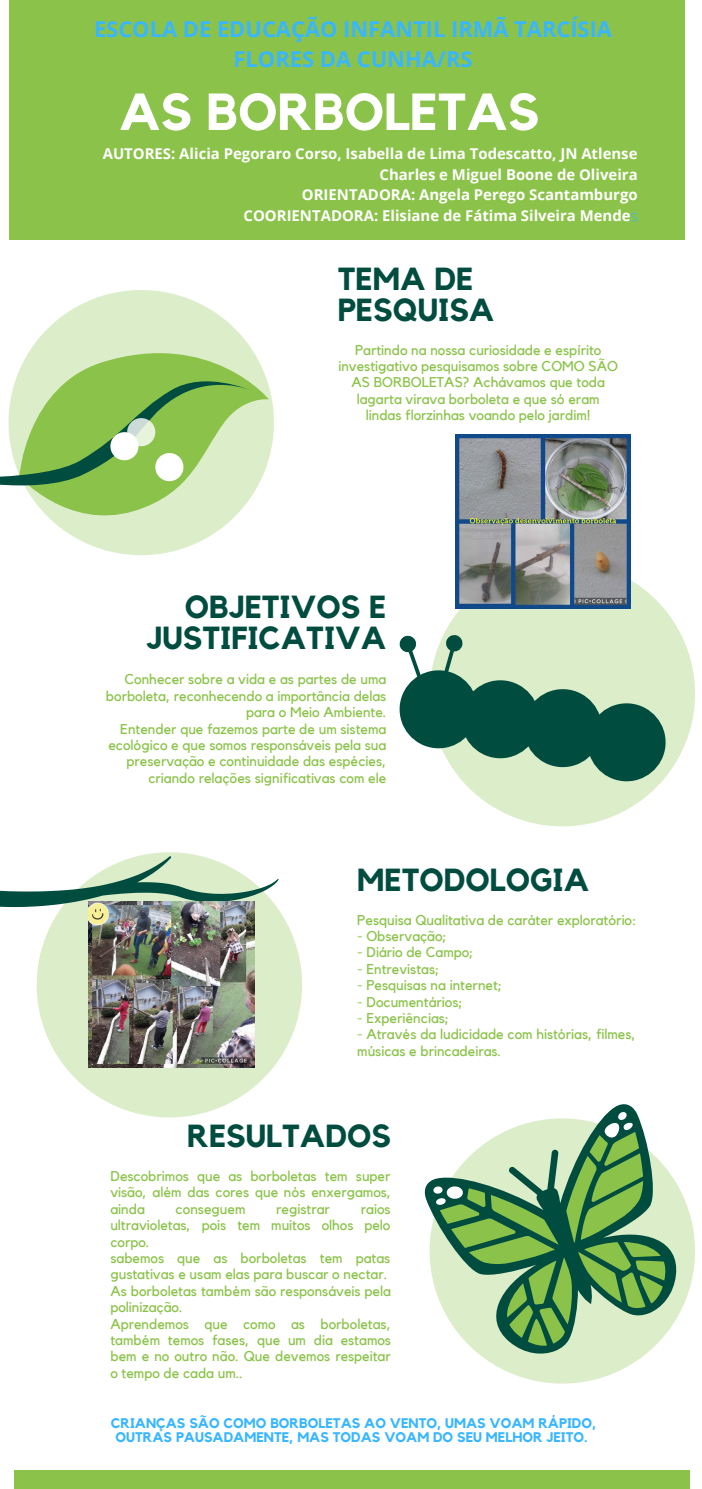
<style>
.page{position:relative;width:702px;height:1489px;background:#fff}
.page>*{position:absolute;margin:0;border:0;box-sizing:border-box;transform-origin:0 0}
.t1{font:700 51.5px "Kollektif";color:#fff}
.t2{font:700 31.75px/31.2px "Kollektif";color:#004d40}
.t3{font:700 21.75px "Open Sans";color:#38b6ff}
.t4{font:700 15px/20.8px "Open Sans";color:#fff;text-align:right}
.t5{font:14.25px/16.5px "Kollektif";color:#8bc34a}
.t6{font:700 14px/14.2px "Kollektif";color:#38b6ff;text-align:center}
.s1{font-weight:300;color:#38b6ff}
</style>
<div class="page">
<div style="left:10px;top:0;width:674px;height:240px;background:#8bc34a"></div>
<svg style="left:250px;top:347px;width:24px;height:151px;fill:#dcedc9"></svg>
<svg style="left:0;top:290px;width:250px;height:265px"></svg>
<svg style="left:110px;top:418px;width:73px;height:63px"></svg>
<svg style="left:444px;top:561px;width:250px;height:265px;fill:#dcedc9"></svg>
<svg style="left:38px;top:910px;width:264px;height:207px;fill:#dcedc9"></svg>
<svg style="left:516px;top:1375px;width:93px;height:8px"></svg>
<svg style="left:0;top:852px;width:279px;height:153px;fill:#dcedc9"></svg>
<svg style="left:424px;top:1104px;width:219px;height:271px"></svg>
<svg style="left:456px;top:1122px;width:239px;height:234px"></svg>
<svg style="left:601px;top:1110px;width:33px;height:31px"></svg>
<svg style="left:433px;top:1165px;width:126px;height:119px"></svg>
<div style="left:14px;top:1470px;width:675px;height:19px;background:#8bc34a"></div>
<svg style="left:399px;top:634px;width:268px;height:149px"></svg>
<img style="left:88px;top:902px;width:166px;height:165px">
<img style="left:455px;top:434px;width:174px;height:175px">
<p class="t3" style="left:94px;top:14px;width:519px">ESCOLA DE EDUCAÇÃO INFANTIL IRMÃ TARCÍSIA</p>
<p class="t3" style="left:233px;top:44px;width:240px">FLORES DA CUNHA/RS</p>
<p class="t1" style="left:119px;top:88px;width:421px">AS BORBOLETAS</p>
<p class="t4" style="left:103px;top:142px;width:536px">AUTORES: Alicia Pegoraro Corso, Isabella de Lima Todescatto, JN Atlense<br>Charles e Miguel Boone de Oliveira</p>
<p class="t4" style="left:302px;top:184px;width:337px">ORIENTADORA: Angela Perego Scantamburgo</p>
<p class="t4" style="left:243px;top:205px;width:395px">COORIENTADORA: Elisiane de Fátima Silveira Mende<span class="s1">s</span></p>
<p class="t2" style="left:337px;top:264px;width:158px">TEMA DE<br>PESQUISA</p>
<p class="t5" style="left:338px;top:342px;width:281px;text-align:center">Partindo na nossa curiosidade e espírito investigativo pesquisamos sobre COMO SÃO AS BORBOLETAS? Achávamos que toda lagarta virava borboleta e que só eram lindas florzinhas voando pelo jardim!</p>
<p class="t2" style="left:146px;top:593px;width:241px;text-align:right">OBJETIVOS E<br>JUSTIFICATIVA</p>
<p class="t5" style="left:106px;top:672px;width:282px;text-align:right">Conhecer sobre a vida e as partes de uma borboleta, reconhecendo a importância delas para o Meio Ambiente.</p>
<p class="t5" style="left:108px;top:721px;width:279px;text-align:right">Entender que fazemos parte de um sistema ecológico e que somos responsáveis pela sua preservação e continuidade das espécies, criando relações significativas com ele</p>
<p class="t2" style="left:357px;top:865px;width:233px">METODOLOGIA</p>
<p class="t5" style="left:357px;top:912px;width:280px">Pesquisa Qualitativa de caráter exploratório:</p>
<p class="t5" style="left:357px;top:928px;width:91px">- Observação;</p>
<p class="t5" style="left:357px;top:945px;width:117px">- Diário de Campo;</p>
<p class="t5" style="left:357px;top:961px;width:83px">- Entrevistas;</p>
<p class="t5" style="left:357px;top:977px;width:146px">- Pesquisas na internet;</p>
<p class="t5" style="left:357px;top:994px;width:106px">- Documentários;</p>
<p class="t5" style="left:357px;top:1010px;width:93px">- Experiências;</p>
<p class="t5" style="left:357px;top:1027px;width:280px">- Através da ludicidade com histórias, filmes, músicas e brincadeiras.</p>
<p class="t2" style="left:187px;top:1121px;width:205px">RESULTADOS</p>
<p class="t5" style="left:110px;top:1168px;width:282px;text-align:justify">Descobrimos que as borboletas tem super visão, além das cores que nós enxergamos, ainda</p>
<p class="t5" style="left:110px;top:1201px;width:281px;text-align:justify;text-indent:250px">raios ultravioletas, pois tem muitos olhos pelo corpo.</p>
<p class="t5" style="left:110px;top:1250px;width:281px">sabemos que as borboletas tem patas gustativas e usam elas para buscar o nectar.</p>
<p class="t5" style="left:110px;top:1283px;width:282px">As borboletas também são responsáveis pela polinização.</p>
<p class="t5" style="left:110px;top:1316px;width:282px;text-align:justify">Aprendemos que como as borboletas, também temos fases, que um dia estamos bem e no outro não. Que devemos respeitar o tempo de cada um..</p>
<p class="t6" style="left:111px;top:1416px;width:486px">CRIANÇAS SÃO COMO BORBOLETAS AO VENTO, UMAS VOAM RÁPIDO,<br>OUTRAS PAUSADAMENTE, MAS TODAS VOAM DO SEU MELHOR JEITO.</p>
<p class="t5" style="left:175px;top:1201px;width:71px">conseguem</p>
<p class="t5" style="left:276px;top:1201px;width:55px">registrar</p>
</div>
